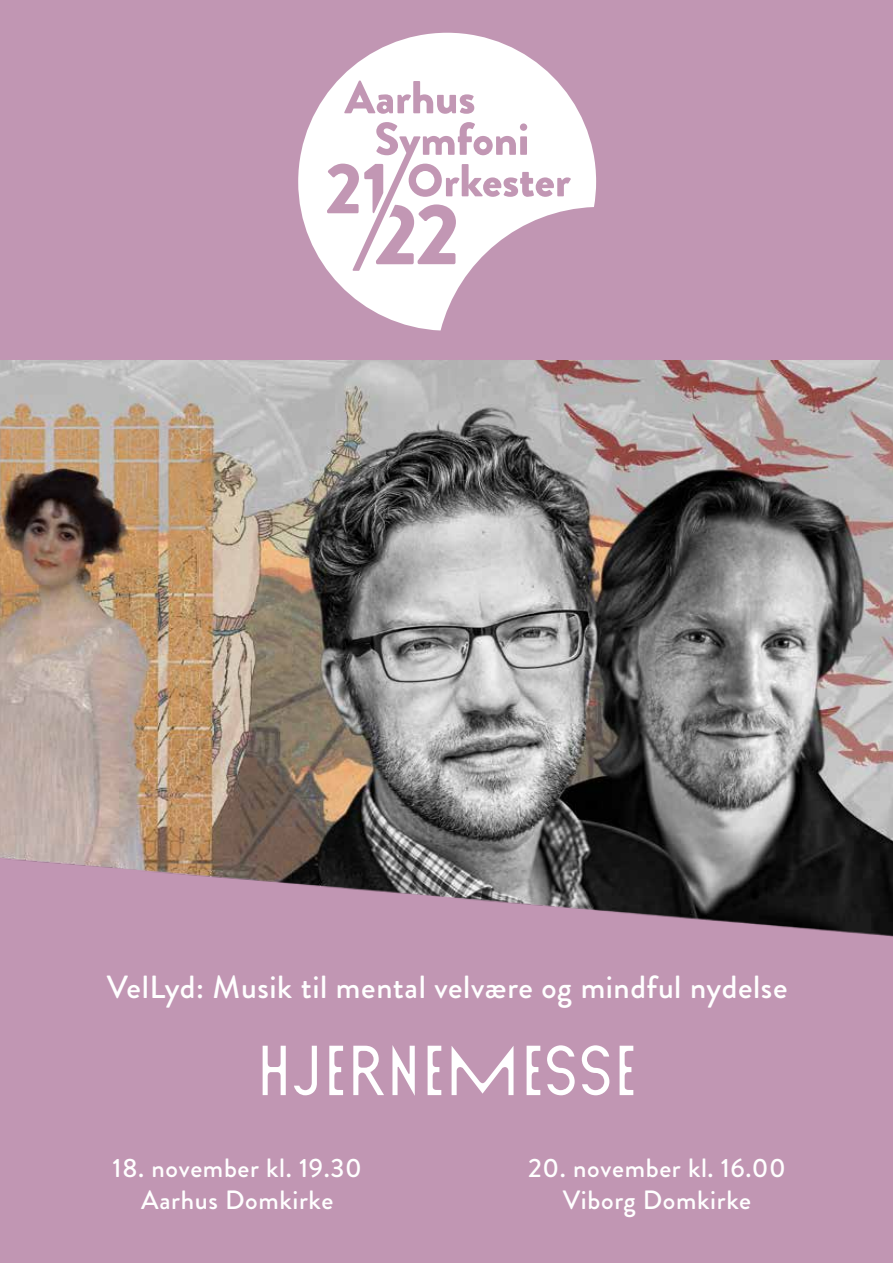
<style>
.page{position:relative;width:893px;height:1263px;background:#c196b3}
.page>*{position:absolute;margin:0;border:0;box-sizing:border-box;transform-origin:0 0}
.t1{font:70.5px "Sud";letter-spacing:.015em;color:#fff}
.t2{font:500 31.95px "Brandon Grotesque";letter-spacing:.015em;color:#fff}
.t3{font:500 26.4px/31.8px "Brandon Grotesque";letter-spacing:.025em;color:#fff;text-align:center}
</style>
<div class="page">
<img style="left:0;top:360px;width:893px;height:577px">
<svg style="left:298px;top:33px;width:298px;height:297px"></svg>
<svg style="left:344px;top:81px;width:130px;height:33px"></svg>
<svg style="left:327px;top:122px;width:244px;height:149px"></svg>
<p class="t2" style="left:107px;top:964px;width:682px">VelLyd: Musik til mental velvære og mindful nydelse</p>
<h1 class="t1" style="left:257px;top:1029px;width:382px">HJERNEMESSE</h1>
<p class="t3" style="left:113px;top:1153px;width:251px">18. november kl. 19.30<br>Aarhus Domkirke</p>
<p class="t3" style="left:528px;top:1153px;width:259px">20. november kl. 16.00<br>Viborg Domkirke</p>
</div>
